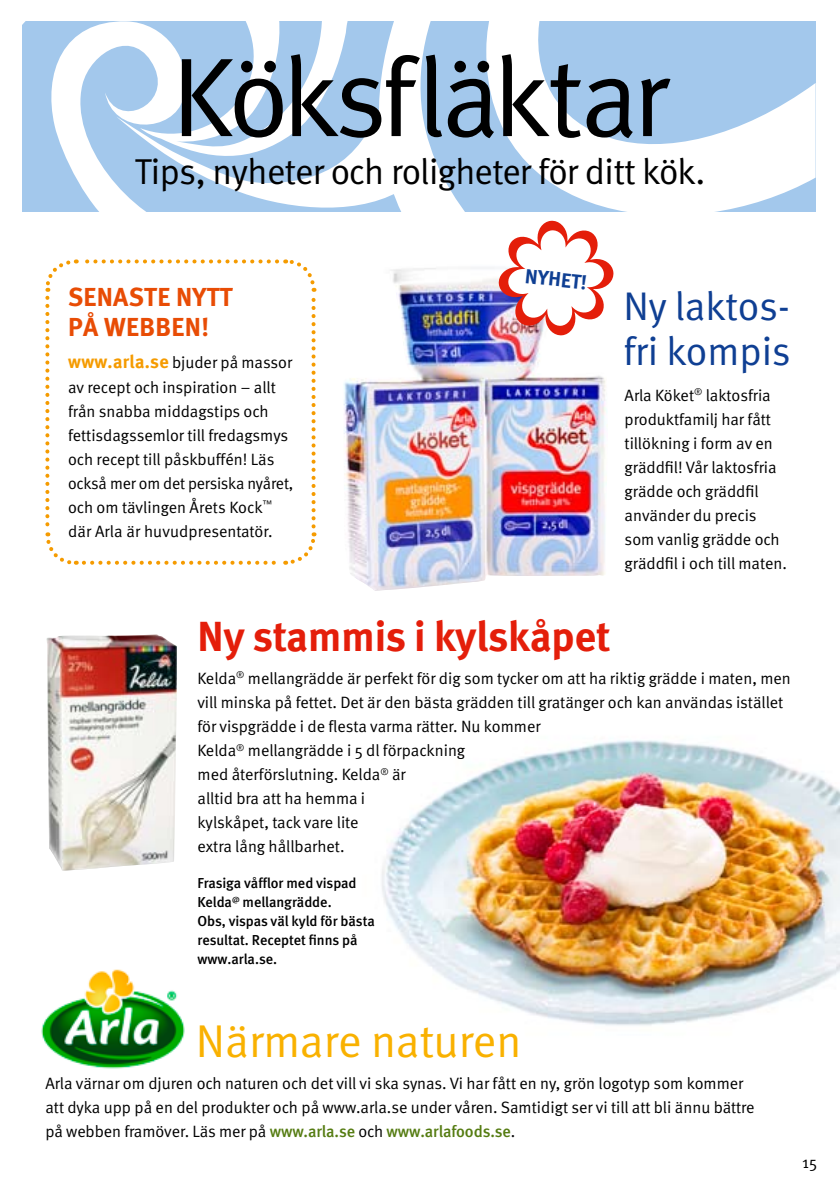
<style>
.page{position:relative;width:840px;height:1191px;background:#fff}
.page>*{position:absolute;margin:0;border:0;box-sizing:border-box;transform-origin:0 0}
.t1{font:112px "Meta Normal";letter-spacing:-.04em;color:#000}
.t2{font:46px "Meta Normal";color:#f9b100}
.t3{font:700 42px "Meta";color:#e41e0a}
.t4{font:40px/45px "Meta Normal";color:#0f3f93}
.t5{font:36px "Meta Normal";letter-spacing:-.02em;color:#000}
.t6{font:700 26px/30px "Meta";letter-spacing:.015em;color:#e84c05}
.t7{font:700 20.2px "Meta";color:#0f3f93}
.t8{font:16.4px/24px "Meta Normal";color:#000}
.t9{font:500 14.4px/19px "Meta";letter-spacing:-.005em;color:#000}
.s1{font-family:"Meta";font-weight:700;font-size:18.4px;color:#f59b00}
.s2{font-family:"Meta";font-weight:500;color:#557c12}
</style>
<div class="page">
<img style="left:382px;top:740px;width:457px;height:286px">
<img style="left:343px;top:267px;width:264px;height:324px">
<svg style="left:22px;top:22px;width:341px;height:190px;fill:#a3c8ec"></svg>
<svg style="left:363px;top:22px;width:452px;height:190px;fill:#a3c8ec"></svg>
<svg style="left:295px;top:22px;width:442px;height:4px"></svg>
<img style="left:46px;top:634px;width:131px;height:236px">
<svg style="left:45px;top:298px;width:32px;height:267px"></svg>
<svg style="left:84px;top:532px;width:233px;height:33px"></svg>
<svg style="left:284px;top:259px;width:33px;height:267px"></svg>
<svg style="left:45px;top:259px;width:232px;height:33px"></svg>
<svg style="left:497px;top:220px;width:117px;height:116px"></svg>
<img style="left:41px;top:969px;width:144px;height:100px">
<h1 class="t1" style="left:172px;top:32px;width:497px">Köksfläktar</h1>
<h3 class="t5" style="left:135px;top:151px;width:572px">Tips, nyheter och roligheter för ditt kök.</h3>
<h3 class="t6" style="left:68px;top:281px;width:45px">Senas</h3>
<h3 class="t6" style="left:68px;top:281px;width:166px;text-indent:76px">te nytt på webben!</h3>
<p class="t8" style="left:68px;top:350px;width:227px"><span class="s1">www.arla.se</span> bjuder på massor av recept och inspiration – allt från snabba middagstips och fettisdagssemlor till fredagsmys och recept till påskbuffén! Läs också mer om det persiska nyåret, och om tävlingen Årets Kock<sup>™ </sup>där Arla är huvudpresentatör.</p>
<p class="t7" style="left:526px;top:263px;width:63px;rotate:6deg">Nyhet!</p>
<h3 class="t4" style="left:623px;top:283px;width:169px">Ny laktos&shy;fri kompis</h3>
<p class="t8" style="left:624px;top:383px;width:164px">Arla Köket<sup>®</sup> laktosfria produktfamilj har fått tillökning i form av en gräddfil! Vår laktosfria grädde och gräddfil använder du precis som vanlig grädde och gräddfil i och till maten.</p>
<h3 class="t3" style="left:197px;top:610px;width:414px">Ny stammis i kylskåpet</h3>
<p class="t8" style="left:197px;top:666px;width:594px">Kelda<sup>®</sup> mellangrädde är perfekt för dig som tycker om att ha riktig grädde i maten, men vill minska på fettet. Det är den bästa grädden till gratänger och kan användas istället för vispgrädde i de flesta varma rätter. Nu kommer<br>Kelda<sup>®</sup> mellangrädde i 5 dl förpackning<br>med återförslutning. Kelda<sup>®</sup> är<br>alltid bra att ha hemma i<br>kylskåpet, tack vare lite<br>extra lång hållbarhet.</p>
<p class="t9" style="left:197px;top:874px;width:179px">Frasiga våfflor med vispad<br>Kelda<sup>@</sup> mellangrädde.<br>Obs, vispas väl kyld för bästa resultat. Receptet finns på www.arla.se.</p>
<h2 class="t2" style="left:196px;top:1014px;width:327px">Närmare naturen</h2>
<p class="t8" style="left:45px;top:1071px;width:710px">Arla värnar om djuren och naturen och det vill vi ska synas. Vi har fått en ny, grön logotyp som kommer att dyka upp på en del produkter och på www.arla.se under våren. Samtidigt ser vi till att bli ännu bättre på webben framöver. Läs mer på <span class="s2">www.arla.se</span> och <span class="s2">www.arlafoods.se</span>.</p>
<p class="t8" style="left:801px;top:1150px;width:17px">15</p>
</div>
